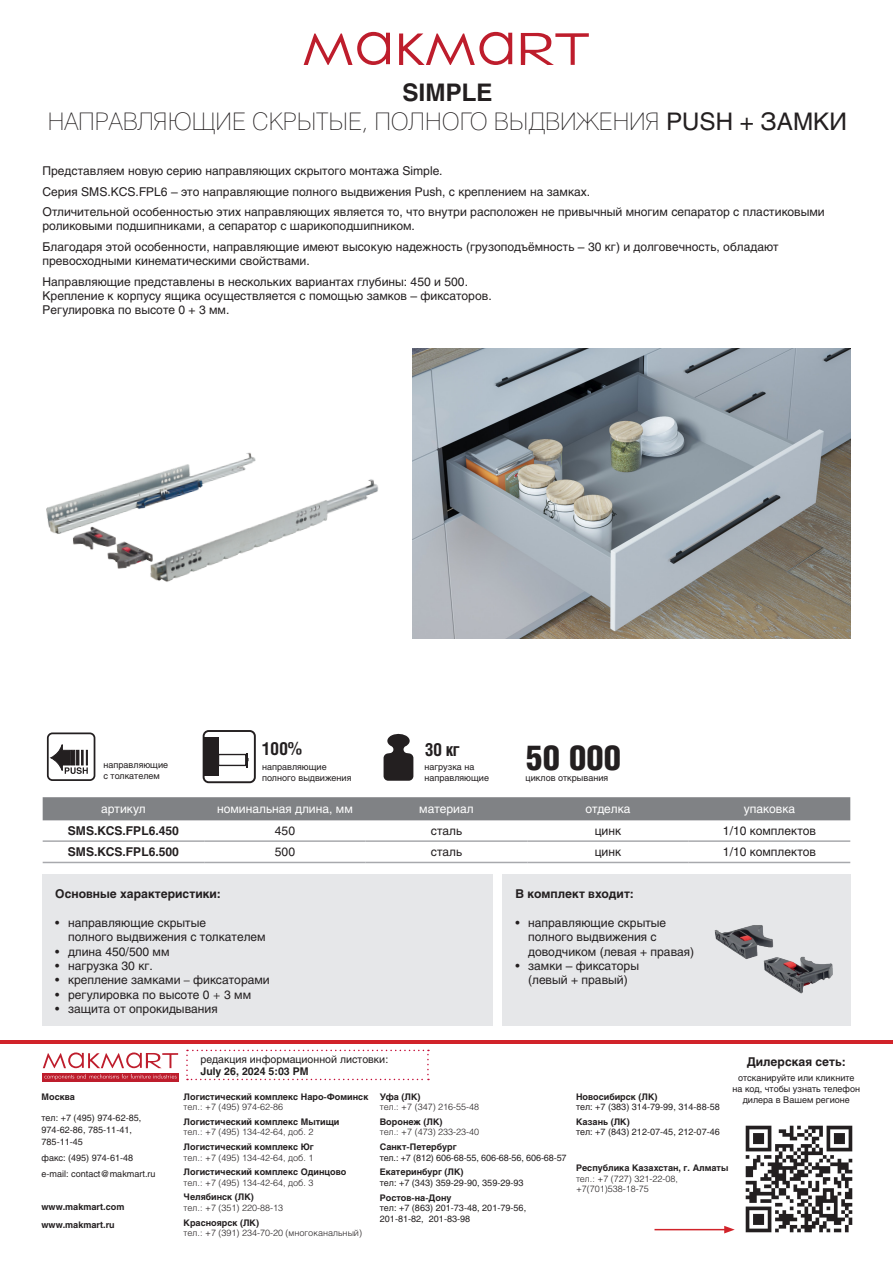
<style>
.page{position:relative;width:893px;height:1263px;background:#fff}
.page>*{position:absolute;margin:0;border:0;box-sizing:border-box;transform-origin:0 0}
.t1{font:900 34.5px "Helios Cond";color:#231f20}
.t2{font:24px "Helios Thin C";color:#231f20}
.t3{font:700 24px "Helios";color:#231f20}
.articul{font:700 condensed 18px "Helios";letter-spacing:-.02em;color:#231f20}
.t4{font:12px/14.4px "Helios";color:#231f20}
.t5{font:700 12px "Helios";color:#231f20}
.t6{font:12px "Helios";color:#fff}
.t7{font:10.5px "Helios";color:#231f20}
.t8{font:700 10.5px "Helios";color:#231f20}
.t9{font:9px/10.8px "Helios";color:#231f20}
.t10{font:700 9px/17.5px "Helios";color:#231f20}
.t11{font:300 9px/10.5px "Helios";color:#231f20}
.s1{font-family:"Helios"}
.s2{font-weight:300}
</style>
<div class="page">
<hr style="left:0;top:1040px;width:893px;height:3px;background:#d1232a">
<img style="left:745px;top:1125px;width:108px;height:108px">
<div style="left:43px;top:1073px;width:136px;height:8px;background:#be1d2c"></div>
<svg style="left:44px;top:1074px;width:133px;height:6px"></svg>
<svg style="left:43px;top:1052px;width:135px;height:16px"></svg>
<hr style="left:654px;top:1229px;width:72px;height:1px;background:#d1232a">
<svg style="left:724px;top:1226px;width:11px;height:7px"></svg>
<svg style="left:186px;top:1050px;width:243px;height:30px"></svg>
<svg style="left:399px;top:32px;width:113px;height:33px"></svg>
<svg style="left:304px;top:32px;width:86px;height:33px"></svg>
<svg style="left:521px;top:33px;width:68px;height:32px"></svg>
<div style="left:43px;top:875px;width:450px;height:151px;background:#e6e7e9"></div>
<div style="left:502px;top:875px;width:348px;height:151px;background:#e6e7e9"></div>
<div style="left:43px;top:797px;width:807px;height:23px;background:#808285"></div>
<hr style="left:43px;top:840px;width:161px;height:2px;background:#a8a9ad">
<hr style="left:204px;top:840px;width:162px;height:2px;background:#a8a9ad">
<hr style="left:366px;top:840px;width:161px;height:2px;background:#a8a9ad">
<hr style="left:527px;top:840px;width:162px;height:2px;background:#a8a9ad">
<hr style="left:689px;top:840px;width:161px;height:2px;background:#a8a9ad">
<hr style="left:43px;top:862px;width:161px;height:1px;background:#a8a9ad">
<hr style="left:204px;top:862px;width:162px;height:1px;background:#a8a9ad">
<hr style="left:366px;top:862px;width:161px;height:1px;background:#a8a9ad">
<hr style="left:527px;top:862px;width:162px;height:1px;background:#a8a9ad">
<hr style="left:689px;top:862px;width:161px;height:1px;background:#a8a9ad">
<img style="left:46px;top:452px;width:333px;height:130px">
<img style="left:714px;top:925px;width:119px;height:69px">
<img style="left:412px;top:349px;width:438px;height:289px">
<svg style="left:384px;top:733px;width:29px;height:48px"></svg>
<div style="left:203px;top:730px;width:53px;height:53px;border:2px solid #231f20;border-radius:5px"></div>
<div style="left:203px;top:737px;width:16px;height:39px;background:#231f20"></div>
<div style="left:218px;top:754px;width:28px;height:12px;background:#fff;border:1px solid #231f20"></div>
<svg style="left:246px;top:753px;width:2px;height:14px"></svg>
<div style="left:47px;top:732px;width:48px;height:49px;border:2px solid #231f20;border-radius:5px"></div>
<svg style="left:49px;top:744px;width:39px;height:30px"></svg>
<p class="t3" style="left:402px;top:79px;width:92px">SIMPLE</p>
<p class="t2" style="left:48px;top:108px;width:801px">НАПРАВЛЯЮЩИЕ СКРЫТЫЕ, ПОЛНОГО ВЫДВИЖЕНИЯ <span class="s1">PUSH + ЗАМКИ</span></p>
<p class="t4" style="left:43px;top:164px;width:402px">Представляем новую серию направляющих скрытого монтажа Simple.</p>
<p class="t4" style="left:43px;top:184px;width:549px">Серия SMS.KCS.FPL6 – это направляющие полного выдвижения Push, с креплением на замках.</p>
<p class="t4" style="left:43px;top:204px;width:784px">Отличительной особенностью этих направляющих является то, что внутри расположен не привычный многим сепаратор с пластиковыми роликовыми подшипниками, а сепаратор с шарикоподшипником.</p>
<p class="t4" style="left:43px;top:239px;width:738px">Благодаря этой особенности, направляющие имеют высокую надежность (грузоподъёмность – 30 кг) и долговечность, обладают</p>
<p class="t4" style="left:43px;top:254px;width:269px">превосходными кинематическими свойствами.</p>
<p class="t4" style="left:43px;top:274px;width:427px">Направляющие представлены в нескольких вариантах глубины: 450 и 500.</p>
<p class="t4" style="left:43px;top:288px;width:451px">Крепление к корпусу ящика осуществляется с помощью замков – фиксаторов.</p>
<p class="t4" style="left:43px;top:303px;width:188px">Регулировка по высоте 0 + 3 мм.</p>
<p class="t9" style="left:103px;top:760px;width:66px">направляющие</p>
<p class="t9" style="left:103px;top:770px;width:58px">с толкателем</p>
<p class="articul" style="left:262px;top:738px;width:42px">100%</p>
<p class="t9" style="left:262px;top:761px;width:66px">направляющие</p>
<p class="t9" style="left:262px;top:772px;width:91px">полного выдвижения</p>
<p class="articul" style="left:424px;top:739px;width:37px">30 кг</p>
<p class="t9" style="left:424px;top:761px;width:66px">нагрузка на направляющие</p>
<p class="t1" style="left:526px;top:738px;width:97px">50 000</p>
<p class="t9" style="left:526px;top:772px;width:84px">циклов открывания</p>
<p class="t6" style="left:101px;top:802px;width:46px">артикул</p>
<p class="t6" style="left:217px;top:802px;width:137px">номинальная длина, мм</p>
<p class="t6" style="left:419px;top:802px;width:56px">материал</p>
<p class="t6" style="left:585px;top:802px;width:47px">отделка</p>
<p class="t6" style="left:744px;top:802px;width:53px">упаковка</p>
<p class="t5" style="left:68px;top:824px;width:113px">SMS.KCS.FPL6.450</p>
<p class="t4" style="left:275px;top:823px;width:22px">450</p>
<p class="t4" style="left:431px;top:823px;width:33px">сталь</p>
<p class="t4" style="left:595px;top:823px;width:28px">цинк</p>
<p class="t4" style="left:723px;top:823px;width:95px">1/10 комплектов</p>
<p class="t5" style="left:68px;top:845px;width:113px">SMS.KCS.FPL6.500</p>
<p class="t4" style="left:275px;top:845px;width:22px">500</p>
<p class="t4" style="left:431px;top:845px;width:33px">сталь</p>
<p class="t4" style="left:595px;top:845px;width:28px">цинк</p>
<p class="t4" style="left:723px;top:845px;width:95px">1/10 комплектов</p>
<p class="t5" style="left:55px;top:887px;width:167px">Основные характеристики:</p>
<p class="t4" style="left:68px;top:915px;width:199px;text-indent:-13px">• направляющие скрытые<br>полного выдвижения с толкателем</p>
<p class="t4" style="left:55px;top:944px;width:116px">• длина 450/500 мм</p>
<p class="t4" style="left:55px;top:958px;width:99px">• нагрузка 30 кг.</p>
<p class="t4" style="left:55px;top:973px;width:216px">• крепление замками <span class="s2">–</span> фиксаторами</p>
<p class="t4" style="left:55px;top:987px;width:197px">• регулировка по высоте 0 <span class="s2">+</span> 3 мм</p>
<p class="t4" style="left:55px;top:1002px;width:164px">• защита от опрокидывания</p>
<p class="t5" style="left:515px;top:887px;width:120px">В комплект входит:</p>
<p class="t4" style="left:528px;top:915px;width:168px;text-indent:-13px">• направляющие скрытые полного выдвижения с доводчиком (левая + правая)</p>
<p class="t4" style="left:515px;top:958px;width:125px">• замки – фиксаторы</p>
<p class="t4" style="left:528px;top:973px;width:101px">(левый + правый)</p>
<p class="t10" style="left:42px;top:1087px;width:35px">Москва</p>
<p class="t9" style="left:42px;top:1111px;width:101px;line-height:12px">тел: +7 (495) 974-62-85,<br>974-62-86, 785-11-41,<br>785-11-45</p>
<p class="t9" style="left:42px;top:1149px;width:116px;line-height:16.2px">факс: (495) 974-61-48 e-mail: contact@makmart.ru</p>
<p class="t10" style="left:42px;top:1198px;width:84px">www.makmart.com www.makmart.ru</p>
<p class="t7" style="left:200px;top:1053px;width:189px">редакция информационной листовки:</p>
<p class="t8" style="left:200px;top:1065px;width:110px">July 26, 2024 5:03 PM</p>
<p class="t10" style="left:184px;top:1087px;width:186px">Логистический комплекс Наро-Фоминск</p>
<p class="t11" style="left:184px;top:1101px;width:101px">тел.: +7 (495) 974-62-86</p>
<p class="t10" style="left:184px;top:1113px;width:157px">Логистический комплекс Мытищи</p>
<p class="t11" style="left:184px;top:1127px;width:131px">тел.: +7 (495) 134-42-64, доб. 2</p>
<p class="t10" style="left:184px;top:1138px;width:132px">Логистический комплекс Юг</p>
<p class="t11" style="left:184px;top:1152px;width:131px">тел.: +7 (495) 134-42-64, доб. 1</p>
<p class="t10" style="left:184px;top:1163px;width:164px">Логистический комплекс Одинцово</p>
<p class="t11" style="left:184px;top:1177px;width:131px">тел.: +7 (495) 134-42-64, доб. 3</p>
<p class="t10" style="left:184px;top:1188px;width:72px">Челябинск (ЛК)</p>
<p class="t11" style="left:184px;top:1202px;width:101px">тел.: +7 (351) 220-88-13</p>
<p class="t10" style="left:184px;top:1213px;width:77px">Красноярск (ЛК)</p>
<p class="t11" style="left:184px;top:1227px;width:180px">тел.: +7 (391) 234-70-20 (многоканальный)</p>
<p class="t10" style="left:380px;top:1087px;width:42px">Уфа (ЛК)</p>
<p class="t11" style="left:380px;top:1101px;width:101px">тел.: +7 (347) 216-55-48</p>
<p class="t10" style="left:380px;top:1113px;width:64px">Воронеж (ЛК)</p>
<p class="t11" style="left:380px;top:1127px;width:101px">тел.: +7 (473) 233-23-40</p>
<p class="t10" style="left:380px;top:1138px;width:78px">Санкт-Петербург</p>
<p class="t9" style="left:380px;top:1152px;width:188px">тел.: +7 (812) 606-68-55, 606-68-56, 606-68-57</p>
<p class="t10" style="left:380px;top:1163px;width:85px">Екатеринбург (ЛК)</p>
<p class="t9" style="left:380px;top:1177px;width:145px">тел: +7 (343) 359-29-90, 359-29-93</p>
<p class="t10" style="left:380px;top:1188px;width:73px">Ростов-на-Дону</p>
<p class="t9" style="left:380px;top:1202px;width:148px">тел: +7 (863) 201-73-48, 201-79-56,<br>201-81-82, 201-83-98</p>
<p class="t5" style="left:747px;top:1055px;width:101px">Дилерская сеть:</p>
<p class="t9" style="left:733px;top:1073px;width:129px;text-align:center">отсканируйте или кликните на код, чтобы узнать телефон</p>
<p class="t10" style="left:576px;top:1087px;width:83px">Новосибирск (ЛК)</p>
<p class="t9" style="left:576px;top:1101px;width:145px">тел: +7 (383) 314-79-99, 314-88-58</p>
<p class="t10" style="left:576px;top:1113px;width:55px">Казань (ЛК)</p>
<p class="t9" style="left:576px;top:1126px;width:145px">тел: +7 (843) 212-07-45, 212-07-46</p>
<p class="t10" style="left:576px;top:1159px;width:154px">Республика Казахстан, г. Алматы</p>
<p class="t11" style="left:576px;top:1173px;width:103px">тел.: +7 (727) 321-22-08, +7(701)538-18-75</p>
<p class="t9" style="left:743px;top:1094px;width:109px">дилера в Вашем регионе</p>
</div>
